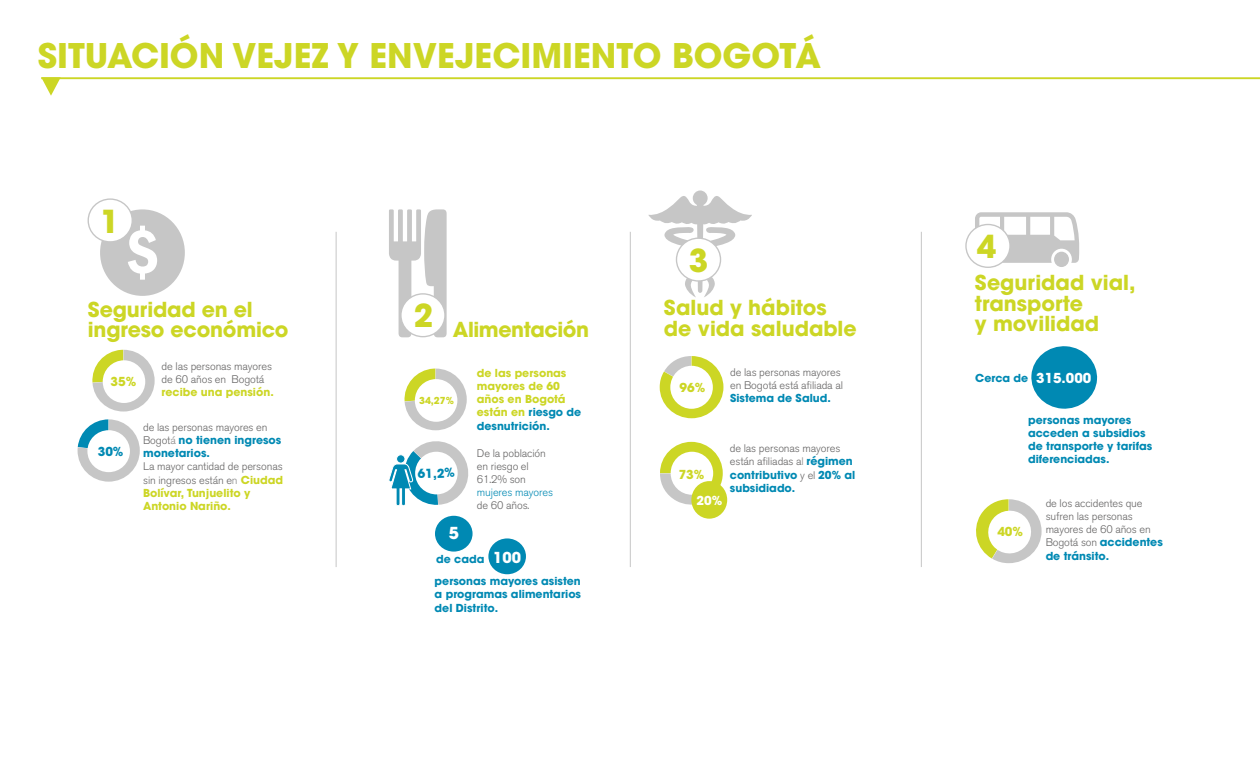
<style>
.page{position:relative;width:1260px;height:765px;background:#fff}
.page>*{position:absolute;margin:0;border:0;box-sizing:border-box;transform-origin:0 0}
.t1{font:700 33.75px "ITC Avant Garde Pro";color:#ccd625}
.t2{font:700 31.5px "ITC Avant Garde Pro";color:#ccd625}
.t3{font:700 20.5px/20.5px "ITC Avant Garde Pro";color:#ccd625}
.t4{font:700 20.5px "ITC Avant Garde Pro";letter-spacing:-.02em;color:#ccd625}
.t5{font:700 16.38px "ITC Avant Garde Pro";color:#fff}
.t6{font:700 15px "ITC Avant Garde Pro";color:#fff}
.t7{font:700 12.38px "ITC Avant Garde Pro";color:#ccd625}
.t8{font:700 12.38px "ITC Avant Garde Pro";color:#0089b3}
.t9{font:700 12.38px "ITC Avant Garde Pro";color:#fff}
.t10{font:300 11px/13.1px "Akzidenz Grotesk BQ";letter-spacing:-.01em;color:#646363}
.t11{font:700 11px/13.1px "ITC Avant Garde Pro";color:#0089b3}
.t12{font:700 11px/13.1px "ITC Avant Garde Pro";color:#ccd625}
.t13{font:300 11px "Akzidenz Grotesk BQ";letter-spacing:-.01em;color:#0089b3}
.t14{font:700 9.62px "ITC Avant Garde Pro";color:#ccd625}
.s1{font-family:"Akzidenz Grotesk BQ";font-weight:300;color:#646363}
.s2{font-family:"Akzidenz Grotesk BQ";font-weight:300;color:#878787}
.s3{color:#878787}
.s4{font-family:"ITC Avant Garde Pro";font-weight:700;color:#ccd625}
.s5{color:#0089b3}
.s6{font-family:"ITC Avant Garde Pro";font-weight:700;color:#0089b3}
.s7{font-size:13.62px;color:#fff}
</style>
<div class="page">
<hr style="left:41px;top:77px;width:1219px;height:2px;background:#ccd625">
<svg style="left:41px;top:77px;width:20px;height:19px"></svg>
<svg style="left:92px;top:350px;width:63px;height:62px"></svg>
<div style="left:103px;top:360px;width:42px;height:43px;background:#fff;border-radius:50%"></div>
<svg style="left:78px;top:419px;width:62px;height:63px"></svg>
<div style="left:87px;top:430px;width:43px;height:42px;background:#fff;border-radius:50%"></div>
<svg style="left:100px;top:209px;width:85px;height:87px"></svg>
<div style="left:88px;top:199px;width:44px;height:43px;background:#fff;border-radius:50%"></div>
<div style="left:88px;top:198px;width:45px;height:45px;border:1px solid #c6c6c6;border-radius:50%"></div>
<svg style="left:404px;top:369px;width:63px;height:61px"></svg>
<div style="left:415px;top:379px;width:42px;height:43px;background:#fff;border-radius:50%"></div>
<svg style="left:389px;top:441px;width:80px;height:65px"></svg>
<div style="left:397px;top:455px;width:8px;height:8px;background:#0089b3;border-radius:50%"></div>
<div style="left:396px;top:454px;width:9px;height:9px;border:1px solid #fff;border-radius:50%"></div>
<div style="left:435px;top:516px;width:38px;height:36px;background:#0089b3;border-radius:50%"></div>
<div style="left:488px;top:538px;width:38px;height:36px;background:#0089b3;border-radius:50%"></div>
<svg style="left:389px;top:209px;width:58px;height:128px"></svg>
<div style="left:401px;top:294px;width:44px;height:43px;background:#fff;border-radius:50%"></div>
<div style="left:400px;top:293px;width:46px;height:44px;border:1px solid #c6c6c6;border-radius:50%"></div>
<svg style="left:660px;top:356px;width:63px;height:62px"></svg>
<div style="left:670px;top:366px;width:43px;height:43px;background:#fff;border-radius:50%"></div>
<svg style="left:660px;top:442px;width:63px;height:63px"></svg>
<div style="left:671px;top:452px;width:42px;height:43px;background:#fff;border-radius:50%"></div>
<div style="left:691px;top:481px;width:36px;height:38px;background:#ccd625;border-radius:50%"></div>
<svg style="left:648px;top:191px;width:104px;height:106px"></svg>
<div style="left:676px;top:238px;width:45px;height:43px;background:#fff;border-radius:50%"></div>
<div style="left:676px;top:238px;width:45px;height:44px;border:1px solid #c6c6c6;border-radius:50%"></div>
<svg style="left:976px;top:499px;width:66px;height:64px"></svg>
<svg style="left:1031px;top:346px;width:67px;height:63px"></svg>
<div style="left:1054px;top:252px;width:15px;height:15px;background:#c6c6c6;border-radius:50%"></div>
<div style="left:985px;top:252px;width:15px;height:15px;background:#c6c6c6;border-radius:50%"></div>
<svg style="left:975px;top:212px;width:105px;height:51px"></svg>
<div style="left:966px;top:225px;width:44px;height:42px;background:#fff;border-radius:50%"></div>
<div style="left:965px;top:224px;width:46px;height:44px;border:1px solid #c6c6c6;border-radius:50%"></div>
<hr style="left:336px;top:232px;width:1px;height:335px;background:#c6c6c6">
<hr style="left:630px;top:232px;width:1px;height:335px;background:#c6c6c6">
<hr style="left:921px;top:232px;width:1px;height:335px;background:#c6c6c6">
<h1 class="t1" style="left:38px;top:33px;width:785px">SITUACIÓN VEJEZ Y ENVEJECIMIENTO BOGOTÁ</h1>
<h2 class="t2" style="left:100px;top:200px;width:21px">1</h2>
<h3 class="t3" style="left:88px;top:299px;width:202px">Seguridad en el ingreso económico</h3>
<p class="t10" style="left:162px;top:360px;width:112px">de las personas mayores de 60 años en Bogotá</p>
<p class="t12" style="left:162px;top:385px;width:114px">recibe una pensión.</p>
<p class="t10" style="left:143px;top:421px;width:126px">de las personas mayores en</p>
<p class="t11" style="left:143px;top:433px;width:140px"><span class="s1">Bogot</span><span class="s2">á</span> no tienen ingresos monetarios.</p>
<p class="t10" style="left:143px;top:460px;width:142px">La mayor cantidad de personas sin ingresos están e<span class="s3">n</span> <span class="s4">Ciudad</span></p>
<p class="t12" style="left:143px;top:486px;width:109px">Bolívar, Tunjuelito y<br>Antonio Nariño.</p>
<p class="t7" style="left:111px;top:373px;width:27px">35%</p>
<p class="t8" style="left:98px;top:443px;width:27px">30%</p>
<h2 class="t2" style="left:414px;top:295px;width:21px">2</h2>
<h3 class="t4" style="left:453px;top:316px;width:138px">Alimentación</h3>
<p class="t14" style="left:419px;top:394px;width:36px">34,27%</p>
<p class="t8" style="left:417px;top:465px;width:39px;rotate:-2deg">61,2%</p>
<h3 class="t5" style="left:449px;top:522px;width:12px">5</h3>
<p class="t12" style="left:477px;top:366px;width:106px">de las personas mayores de 60 años en Bogotá están en <span class="s5">riesgo de desnutrición.</span></p>
<p class="t10" style="left:477px;top:447px;width:70px">De la población en riesgo el<br>61.2% son</p>
<p class="t13" style="left:477px;top:486px;width:78px">mujeres mayores</p>
<p class="t10" style="left:477px;top:499px;width:54px">de 60 años.</p>
<h3 class="t6" style="left:493px;top:547px;width:29px">100</h3>
<p class="t11" style="left:435px;top:575px;width:148px;text-align:justify">personas mayores asisten a programas alimentarios del Distrito.</p>
<p class="t11" style="left:436px;top:552px;width:50px">de cada</p>
<h2 class="t2" style="left:689px;top:239px;width:21px">3</h2>
<h3 class="t3" style="left:664px;top:297px;width:194px">Salud y hábitos de vida saludable</h3>
<p class="t7" style="left:680px;top:379px;width:27px">96%</p>
<p class="t10" style="left:730px;top:366px;width:114px">de las personas mayores en Bogotá está afiliada al</p>
<p class="t11" style="left:730px;top:392px;width:102px">Sistema de Salud.</p>
<p class="t7" style="left:679px;top:466px;width:27px">73%</p>
<p class="t9" style="left:697px;top:492px;width:27px">20%</p>
<p class="t10" style="left:730px;top:442px;width:125px">de las personas mayores están afiliadas a<span class="s3">l</span> <span class="s6">régimen</span></p>
<p class="t11" style="left:730px;top:468px;width:127px">contributivo <span class="s1">y el</span> 20% al subsidiado.</p>
<h2 class="t2" style="left:977px;top:225px;width:21px">4</h2>
<h3 class="t3" style="left:975px;top:272px;width:162px">Seguridad vial, transporte<br>y movilidad</h3>
<p class="t11" style="left:975px;top:371px;width:117px">Cerca de <span class="s7">315.000</span></p>
<p class="t11" style="left:1028px;top:413px;width:126px">personas mayores acceden a subsidios de transporte y tarifas diferenciadas.</p>
<p class="t7" style="left:997px;top:523px;width:27px">40%</p>
<p class="t10" style="left:1046px;top:497px;width:107px">de los accidentes que sufren las personas mayores de 60 años en</p>
<p class="t11" style="left:1046px;top:536px;width:119px"><span class="s1">Bogotá son</span> accidentes de tránsito.</p>
</div>
